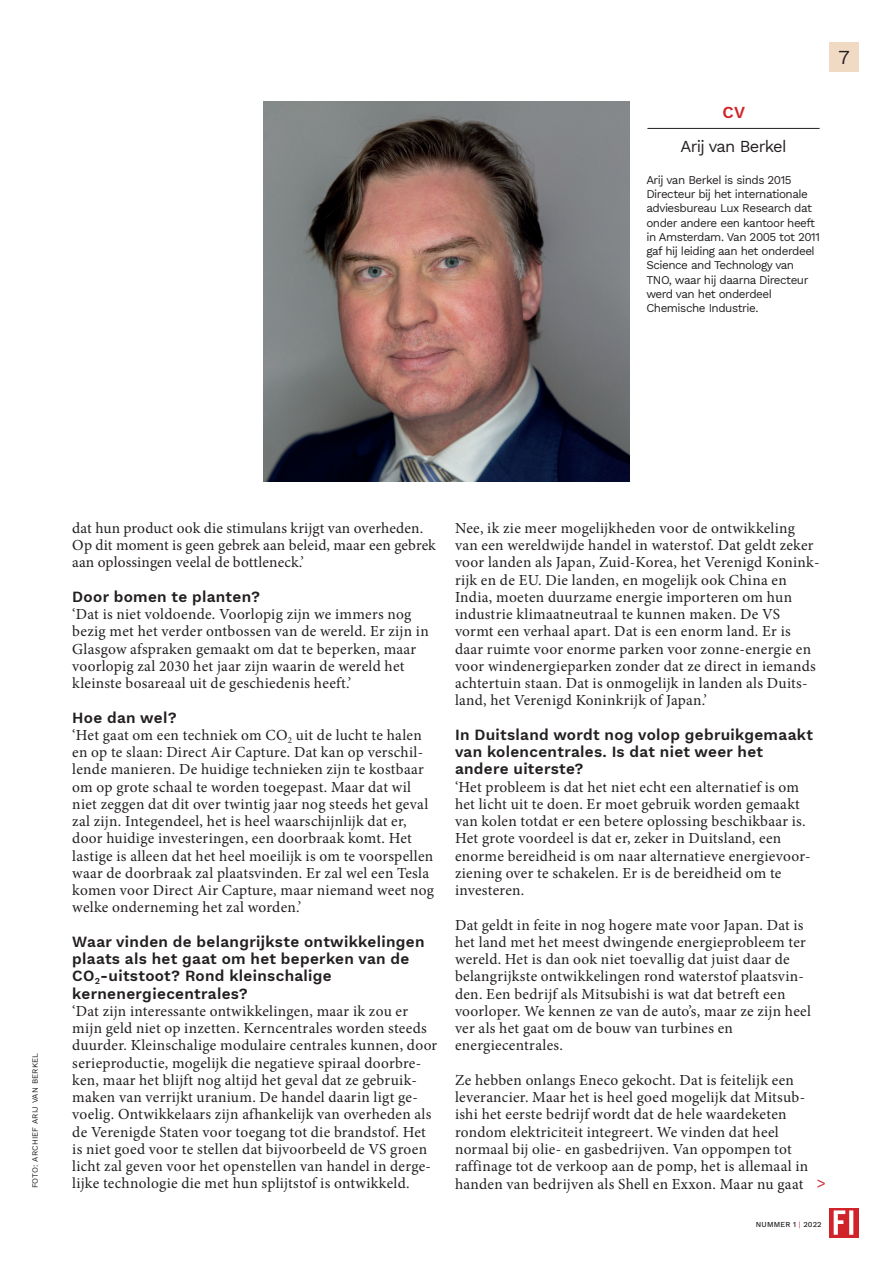
<style>
.page{position:relative;width:893px;height:1263px;background:#fff}
.page>*{position:absolute;margin:0;border:0;box-sizing:border-box;transform-origin:0 0}
.t1{font:19.5px "Work Sans";color:#231f20}
.t2{font:16.5px "Work Sans";letter-spacing:-.04em;color:#231f20}
.t3{font:600 16.5px "Work Sans";color:#d1232a}
.t4{font:15.3px/17.2px "Minion Pro";letter-spacing:.02em;color:#231f20}
.t5{font:600 15.3px/17.2px "Work Sans";letter-spacing:.02em;color:#231f20}
.t6{font:15px "Work Sans";color:#d1232a}
.t7{font:11.7px/14.2px "Work Sans";letter-spacing:-.04em;color:#231f20}
.t8{font:7.95px "Work Sans";letter-spacing:.02em;color:#231f20}
.t9{font:500 7.5px "Work Sans";letter-spacing:.02em;color:#231f20}
.s1{font-weight:400;color:#d1232a}
</style>
<div class="page">
<svg style="left:829px;top:1208px;width:30px;height:29px"></svg>
<svg style="left:834px;top:1210px;width:19px;height:25px"></svg>
<hr style="left:647px;top:128px;width:173px;height:1px;background:#231f20">
<img style="left:264px;top:102px;width:365px;height:379px">
<div style="left:829px;top:43px;width:30px;height:29px;background:#f0dac4"></div>
<p class="t3" style="left:722px;top:100px;width:24px">CV</p>
<p class="t2" style="left:680px;top:134px;width:107px">Arij van Berkel</p>
<p class="t7" style="left:646px;top:172px;width:175px">Arij van Berkel is sinds 2015<br>Directeur bij het internationale adviesbureau Lux Research dat onder andere een kantoor heeft in Amsterdam. Van 2005 tot 2011 gaf hij leiding aan het onderdeel<br>Science and Technology van<br>TNO, waar hij daarna Directeur werd van het onderdeel<br>Chemische Industrie.</p>
<p class="t1" style="left:838px;top:43px;width:13px">7</p>
<p class="t8" style="left:29px;top:1188px;width:137px;rotate:-90deg">FOTO: ARCHIEF ARIJ VAN BERKEL</p>
<p class="t4" style="left:72px;top:519px;width:365px">dat hun product ook die stimulans krijgt van overheden.<br>Op dit moment is geen gebrek aan beleid, maar een gebrek aan oplossingen veelal de bottleneck.’</p>
<p class="t5" style="left:72px;top:587px;width:189px">Door bomen te planten?</p>
<p class="t4" style="left:72px;top:606px;width:358px">‘Dat is niet voldoende. Voorlopig zijn we immers nog bezig met het verder ontbossen van de wereld. Er zijn in Glasgow afspraken gemaakt om dat te beperken, maar voorlopig zal 2030 het jaar zijn waarin de wereld het kleinste bosareaal uit de geschiedenis heeft.’</p>
<p class="t5" style="left:72px;top:708px;width:106px">Hoe dan wel?</p>
<p class="t4" style="left:72px;top:726px;width:363px">‘Het gaat om een techniek om CO<sub>2</sub> uit de lucht te halen en op te slaan: Direct Air Capture. Dat kan op verschil&shy;lende manieren. De huidige technieken zijn te kostbaar om op grote schaal te worden toegepast. Maar dat wil niet zeggen dat dit over twintig jaar nog steeds het geval zal zijn. Integendeel, het is heel waarschijnlijk dat er, door huidige investeringen, een doorbraak komt. Het lastige is alleen dat het heel moeilijk is om te voorspellen waar de doorbraak zal plaatsvinden. Er zal wel een Tesla komen voor Direct Air Capture, maar niemand weet nog welke onderneming het zal worden.’</p>
<p class="t5" style="left:72px;top:932px;width:354px">Waar vinden de belangrijkste ontwikkelingen plaats als het gaat om het beperken van de CO<sub>2</sub>-uitstoot? Rond kleinschalige kernenergiecentrales?</p>
<p class="t4" style="left:72px;top:1002px;width:367px">‘Dat zijn interessante ontwikkelingen, maar ik zou er mijn geld niet op inzetten. Kerncentrales worden steeds duurder. Kleinschalige modulaire centrales kunnen, door serieproductie, mogelijk die negatieve spiraal doorbre&shy;ken, maar het blijft nog altijd het geval dat ze gebruik&shy;maken van verrijkt uranium. De handel daarin ligt ge&shy;voelig. Ontwikkelaars zijn afhankelijk van overheden als de Verenigde Staten voor toegang tot die brandstof. Het is niet goed voor te stellen dat bijvoorbeeld de VS groen licht zal geven voor het openstellen van handel in derge&shy;lijke technologie die met hun splijtstof is ontwikkeld.</p>
<p class="t4" style="left:455px;top:519px;width:366px">Nee, ik zie meer mogelijkheden voor de ontwikkeling van een wereldwijde handel in waterstof. Dat geldt zeker voor landen als Japan, Zuid-Korea, het Verenigd Konink&shy;rijk en de EU. Die landen, en mogelijk ook China en India, moeten duurzame energie importeren om hun industrie klimaatneutraal te kunnen maken. De VS vormt een verhaal apart. Dat is een enorm land. Er is daar ruimte voor enorme parken voor zonne-energie en voor windenergieparken zonder dat ze direct in iemands achtertuin staan. Dat is onmogelijk in landen als Duits&shy;land, het Verenigd Koninkrijk of Japan.’</p>
<p class="t5" style="left:455px;top:725px;width:360px">In Duitsland wordt nog volop gebruikgemaakt van kolencentrales. Is dat niet weer het andere uiterste?</p>
<p class="t4" style="left:455px;top:778px;width:357px">‘Het probleem is dat het niet echt een alternatief is om het licht uit te doen. Er moet gebruik worden gemaakt van kolen totdat er een betere oplossing beschikbaar is.<br>Het grote voordeel is dat er, zeker in Duitsland, een enorme bereidheid is om naar alternatieve energievoor&shy;ziening over te schakelen. Er is de bereidheid om te investeren.</p>
<p class="t4" style="left:455px;top:916px;width:357px">Dat geldt in feite in nog hogere mate voor Japan. Dat is het land met het meest dwingende energieprobleem ter wereld. Het is dan ook niet toevallig dat juist daar de belangrijkste ontwikkelingen rond waterstof plaatsvin&shy;den. Een bedrijf als Mitsubishi is wat dat betreft een voorloper. We kennen ze van de auto’s, maar ze zijn heel ver als het gaat om de bouw van turbines en energiecentrales.</p>
<p class="t4" style="left:455px;top:1071px;width:355px">Ze hebben onlangs Eneco gekocht. Dat is feitelijk een leverancier. Maar het is heel goed mogelijk dat Mitsub&shy;ishi het eerste bedrijf wordt dat de hele waardeketen rondom elektriciteit integreert. We vinden dat heel normaal bij olie- en gasbedrijven. Van oppompen tot raffinage tot de verkoop aan de pomp, het is allemaal in handen van bedrijven als Shell en Exxon. Maar nu gaat</p>
<p class="t6" style="left:817px;top:1172px;width:11px">&gt;</p>
<p class="t9" style="left:756px;top:1219px;width:67px">NUMMER 1 <span class="s1">|</span> 2022</p>
</div>
